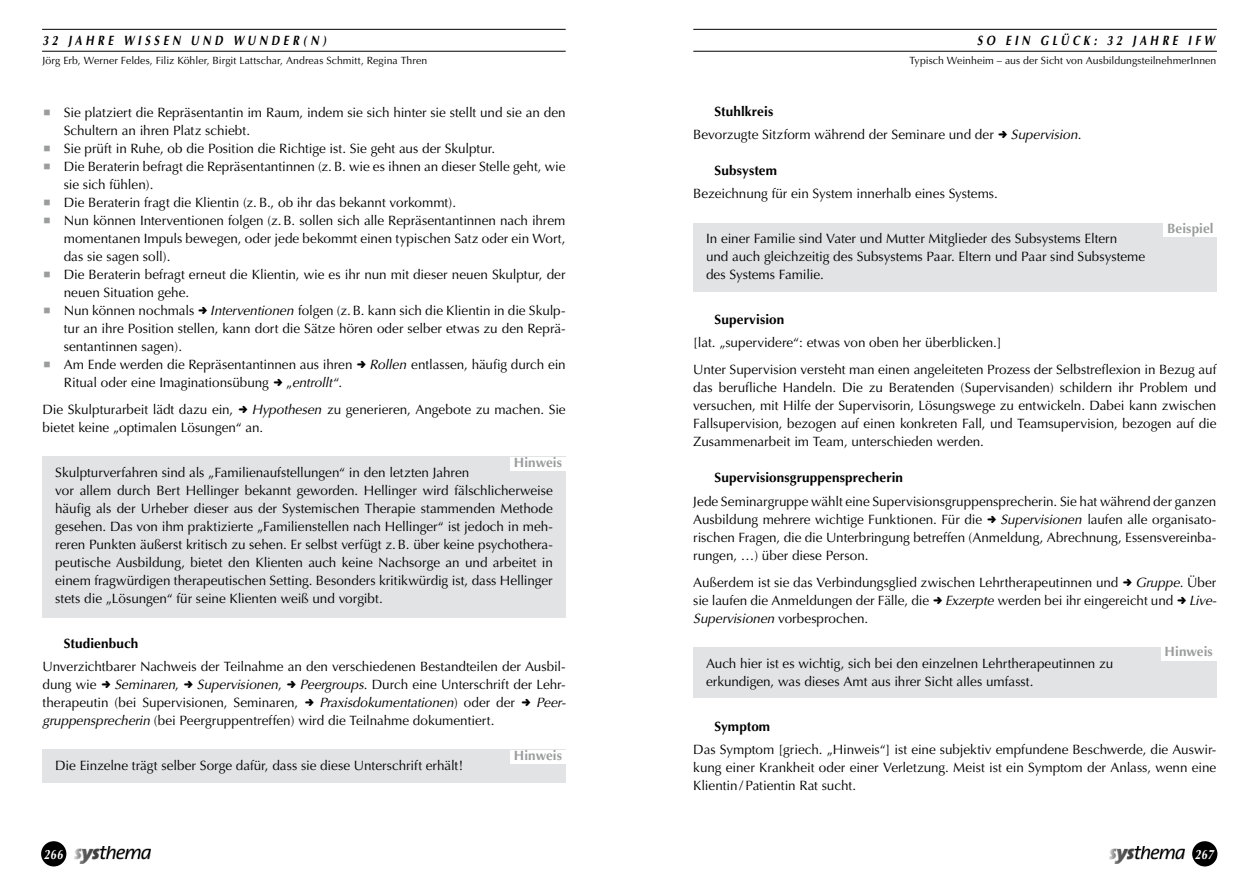
<style>
.page{position:relative;width:1259px;height:893px;background:#fff}
.page>*{position:absolute;margin:0;border:0;box-sizing:border-box;transform-origin:0 0}
.t1{font:13.5px/18px "Optima";letter-spacing:-.005em;color:#000}
.t2{font:italic 13.5px "Optima";letter-spacing:-.01em;color:#000}
.t3{font:700 13.5px "Optima";letter-spacing:.01em;color:#000}
.t4{font:italic 700 13.5px "Optima";letter-spacing:.335em;color:#000;scale:.8 1}
.t5{font:700 13.5px "Optima";letter-spacing:.005em;color:#9b9c9d}
.t6{font:italic 700 13.5px "Optima";letter-spacing:.05em;color:#fff;scale:.8 1}
.t7{font:10.5px "Optima";letter-spacing:.005em;color:#000}
.s1{font-style:italic}
.s2{font-style:normal}
</style>
<div class="page">
<hr style="left:42px;top:29px;width:524px;height:1px;background:#000">
<hr style="left:42px;top:51px;width:524px;height:1px;background:#000">
<img style="left:74px;top:846px;width:76px;height:18px">
<div style="left:41px;top:841px;width:25px;height:25px;background:#000;border-radius:50%"></div>
<hr style="left:693px;top:29px;width:523px;height:1px;background:#000">
<hr style="left:693px;top:51px;width:523px;height:1px;background:#000">
<img style="left:1109px;top:846px;width:76px;height:18px">
<div style="left:1192px;top:841px;width:25px;height:25px;background:#000;border-radius:50%"></div>
<div style="left:693px;top:647px;width:523px;height:50px;background:#e2e3e4"></div>
<div style="left:1160px;top:647px;width:56px;height:13px;background:#fff"></div>
<div style="left:693px;top:223px;width:523px;height:69px;background:#e2e3e4"></div>
<div style="left:1163px;top:223px;width:54px;height:14px;background:#fff"></div>
<div style="left:43px;top:750px;width:522px;height:33px;background:#e2e3e4"></div>
<div style="left:510px;top:750px;width:56px;height:13px;background:#fff"></div>
<div style="left:43px;top:457px;width:522px;height:161px;background:#e2e3e4"></div>
<div style="left:510px;top:457px;width:56px;height:14px;background:#fff"></div>
<p class="t4" style="left:43px;top:32px;width:356px">32 JAHRE WISSEN UND WUNDER(N)</p>
<p class="t4" style="left:977px;top:32px;width:298px">SO EIN GLÜCK: 32 JAHRE IFW</p>
<p class="t7" style="left:909px;top:54px;width:308px">Typisch Weinheim – aus der Sicht von AusbildungsteilnehmerInnen</p>
<p class="t7" style="left:43px;top:54px;width:386px">Jörg Erb, Werner Feldes, Filiz Köhler, Birgit Lattschar, Andreas Schmitt, Regina Thren</p>
<p class="t1" style="left:64px;top:104px;width:503px">Sie platziert die Repräsentantin im Raum, indem sie sich hinter sie stellt und sie an den Schultern an ihren Platz schiebt.<br>Sie prüft in Ruhe, ob die Position die Richtige ist. Sie geht aus der Skulptur.<br>Die Beraterin befragt die Repräsentantinnen (z. B. wie es ihnen an dieser Stelle geht, wie sie sich fühlen).<br>Die Beraterin fragt die Klientin (z. B., ob ihr das bekannt vorkommt).<br>Nun können Interventionen folgen (z. B. sollen sich alle Repräsentantinnen nach ihrem momentanen Impuls bewegen, oder jede bekommt einen typischen Satz oder ein Wort, das sie sagen soll).<br>Die Beraterin befragt erneut die Klientin, wie es ihr nun mit dieser neuen Skulptur, der neuen Situation gehe.<br>Nun können nochmals <span class="s1">Interventionen</span> folgen (z. B. kann sich die Klientin in die Skulp&shy;tur an ihre Position stellen, kann dort die Sätze hören oder selber etwas zu den Reprä&shy;sentantinnen sagen).<br>Am Ende werden die Repräsentantinnen aus ihren <span class="s1">Rollen</span> entlassen, häufig durch ein Ritual oder eine Imaginationsübung</p>
<p class="t2" style="left:286px;top:375px;width:58px"><span class="s2">„</span>entrollt<span class="s2">“.</span></p>
<p class="t1" style="left:43px;top:401px;width:525px;text-indent:209px"><span class="s1">Hypothesen</span> zu generieren, Angebote zu machen. Sie bietet keine „optimalen Lösungen“ an.</p>
<p class="t1" style="left:55px;top:464px;width:499px">Skulpturverfahren sind als „Familienaufstellungen“ in den letzten Jahren<br>vor allem durch Bert Hellinger bekannt geworden. Hellinger wird fälschlicherweise häufig als der Urheber dieser aus der Systemischen Therapie stammenden Methode gesehen. Das von ihm praktizierte „Familienstellen nach Hellinger“ ist jedoch in meh&shy;reren Punkten äußerst kritisch zu sehen. Er selbst verfügt z. B. über keine psychothera&shy;peutische Ausbildung, bietet den Klienten auch keine Nachsorge an und arbeitet in einem fragwürdigen therapeutischen Setting. Besonders kritikwürdig ist, dass Hellinger stets die „Lösungen“ für seine Klienten weiß und vorgibt.</p>
<p class="t3" style="left:64px;top:636px;width:76px">Studienbuch</p>
<p class="t1" style="left:43px;top:658px;width:524px">Unverzichtbarer Nachweis der Teilnahme an den verschiedenen Bestandteilen der Ausbil&shy;dung wie</p>
<p class="t1" style="left:43px;top:401px;width:192px">Die Skulpturarbeit lädt dazu ein,</p>
<p class="t5" style="left:514px;top:454px;width:50px">Hinweis</p>
<p class="t2" style="left:114px;top:677px;width:66px">Seminaren<span class="s2">,</span></p>
<p class="t2" style="left:197px;top:677px;width:86px">Supervisionen<span class="s2">,</span></p>
<p class="t1" style="left:300px;top:676px;width:267px"><span class="s1">Peergroups</span>. Durch eine Unterschrift der Lehr-</p>
<p class="t1" style="left:43px;top:694px;width:257px">therapeutin (bei Supervisionen, Seminaren,</p>
<p class="t2" style="left:319px;top:695px;width:197px">Praxisdokumentationen<span class="s2">) oder der</span></p>
<p class="t2" style="left:536px;top:695px;width:31px">Peer-</p>
<p class="t1" style="left:43px;top:712px;width:453px"><span class="s1">gruppensprecherin</span> (bei Peergruppentreffen) wird die Teilnahme dokumentiert.</p>
<p class="t1" style="left:55px;top:757px;width:409px">Die Einzelne trägt selber Sorge dafür, dass sie diese Unterschrift erhält!</p>
<p class="t5" style="left:514px;top:747px;width:50px">Hinweis</p>
<p class="t3" style="left:714px;top:104px;width:60px">Stuhlkreis</p>
<p class="t1" style="left:693px;top:126px;width:302px">Bevorzugte Sitzform während der Seminare und der</p>
<p class="t2" style="left:1011px;top:127px;width:72px">Supervision<span class="s2">.</span></p>
<p class="t3" style="left:714px;top:163px;width:64px">Subsystem</p>
<p class="t1" style="left:693px;top:185px;width:306px">Bezeichnung für ein System innerhalb eines Systems.</p>
<p class="t1" style="left:706px;top:230px;width:441px">In einer Familie sind Vater und Mutter Mitglieder des Subsystems Eltern<br>und auch gleichzeitig des Subsystems Paar. Eltern und Paar sind Subsysteme des Systems Familie.</p>
<p class="t3" style="left:714px;top:312px;width:71px">Supervision</p>
<p class="t1" style="left:693px;top:330px;width:524px;line-height:27px">[lat. „supervidere“: etwas von oben her überblicken.]<br>Unter Supervision versteht man einen angeleiteten Prozess der Selbstreflexion in Bezug auf</p>
<p class="t1" style="left:693px;top:379px;width:525px;text-align:justify">das berufliche Handeln. Die zu Beratenden (Supervisanden) schildern ihr Problem und versuchen, mit Hilfe der Supervisorin, Lösungswege zu entwickeln. Dabei kann zwischen Fallsupervision, bezogen auf einen konkreten Fall, und Teamsupervision, bezogen auf die Zusammenarbeit im Team, unterschieden werden.</p>
<p class="t3" style="left:714px;top:470px;width:190px">Supervisionsgruppensprecherin</p>
<p class="t1" style="left:693px;top:492px;width:524px">Jede Seminargruppe wählt eine Supervisionsgruppensprecherin. Sie hat während der ganzen<br>Ausbildung mehrere wichtige Funktionen. Für die</p>
<p class="t5" style="left:1167px;top:221px;width:48px">Beispiel</p>
<p class="t1" style="left:693px;top:510px;width:524px;text-align:justify;text-indent:307px"><span class="s1">Supervisionen</span> laufen alle organisato&shy;rischen Fragen, die die Unterbringung betreffen (Anmeldung, Abrechnung, Essensvereinba&shy;rungen, …) über diese Person.</p>
<p class="t1" style="left:693px;top:573px;width:427px">Außerdem ist sie das Verbindungsglied zwischen Lehrtherapeutinnen und</p>
<p class="t1" style="left:693px;top:573px;width:524px;text-align:justify;text-indent:442px"><span class="s1">Gruppe</span>. Über sie laufen die Anmeldungen der Fälle, die <span class="s1">Exzerpte</span> werden bei ihr eingereicht und <span class="s1">Live-Supervisionen</span> vorbesprochen.</p>
<p class="t1" style="left:706px;top:654px;width:409px">Auch hier ist es wichtig, sich bei den einzelnen Lehrtherapeutinnen zu erkundigen, was dieses Amt aus ihrer Sicht alles umfasst.</p>
<p class="t3" style="left:714px;top:718px;width:57px">Symptom</p>
<p class="t1" style="left:693px;top:740px;width:524px;text-align:justify">Das Symptom [griech. „Hinweis“] ist eine subjektiv empfundene Beschwerde, die Auswir&shy;kung einer Krankheit oder einer Verletzung. Meist ist ein Symptom der Anlass, wenn eine Klientin / Patientin Rat sucht.</p>
<p class="t5" style="left:1164px;top:644px;width:50px">Hinweis</p>
<p class="t6" style="left:44px;top:846px;width:25px">266</p>
<p class="t6" style="left:1194px;top:846px;width:25px">267</p>
</div>
